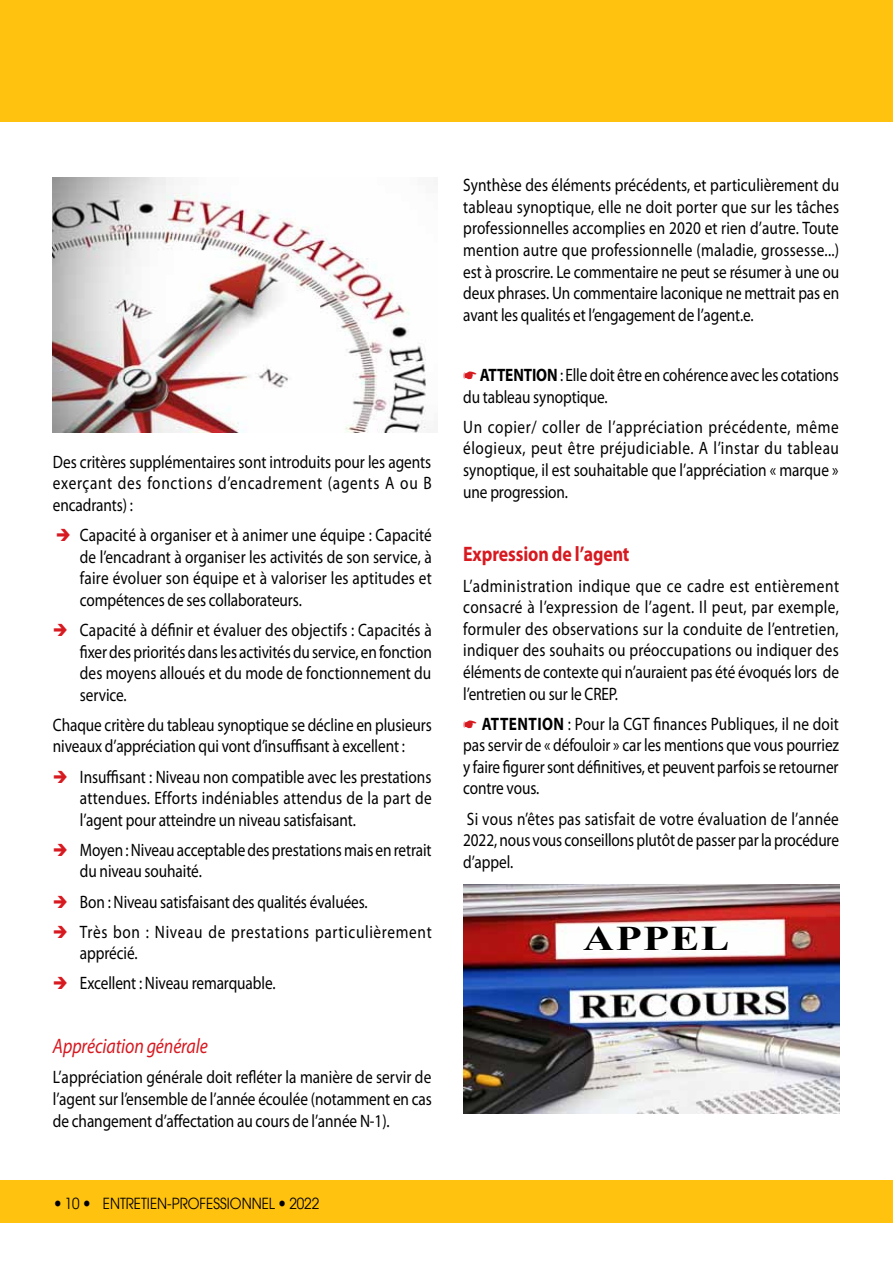
<style>
.page{position:relative;width:893px;height:1263px;background:#fff}
.page>*{position:absolute;margin:0;border:0;box-sizing:border-box;transform-origin:0 0}
.t1{font:700 34.5px "Times New Roman";letter-spacing:.035em;color:#000;scale:1.24 1}
.t2{font:italic 21px "Myriad Pro";letter-spacing:-.005em;color:#d71920;scale:.85 1}
.t3{font:700 21px "Myriad Pro";letter-spacing:-.005em;color:#d71920;scale:.85 1}
.t4{font:18px/21.6px "Myriad Pro";letter-spacing:-.005em;color:#000;text-align:justify;scale:.85 1}
.t5{font:18px/21.6px "Myriad Pro";letter-spacing:.045em;color:#000;scale:.85 1}
.t6{font:700 18px "Myriad Pro";color:#000;scale:.85 1}
.t7{font:15px "Avant Garde";color:#000;scale:.9 1}
.s1{color:#d71920}
.s2{font-weight:700}
</style>
<div class="page">
<div style="left:0;top:1180px;width:893px;height:42px;background:#ffc20e"></div>
<div style="left:0;top:0;width:893px;height:122px;background:#ffc20e"></div>
<img style="left:463px;top:884px;width:376px;height:229px">
<img style="left:53px;top:178px;width:373px;height:255px">
<p class="t4" style="left:53px;top:451px;width:447px">Des critères supplémentaires sont introduits pour les agents exerçant des fonctions d’encadrement (agents A ou B encadrants) :</p>
<p class="t4" style="left:80px;top:524px;width:416px;text-indent:-24px"><span class="s1">➔</span> Capacité à organiser et à animer une équipe : Capacité de l’encadrant à organiser les activités de son service, à faire évoluer son équipe et à valoriser les aptitudes et compétences de ses collaborateurs.</p>
<p class="t4" style="left:80px;top:619px;width:415px;text-indent:-27px"><span class="s1">➔</span> Capacité à définir et évaluer des objectifs : Capacités à fixer des priorités dans les activités du service, en fonction des moyens alloués et du mode de fonctionnement du service.</p>
<p class="t4" style="left:53px;top:714px;width:447px">Chaque critère du tableau synoptique se décline en plusieurs niveaux d’appréciation qui vont d’insuffisant à excellent :</p>
<p class="t4" style="left:80px;top:765px;width:415px;text-indent:-27px"><span class="s1">➔</span> I nsuffisant : N iveau non compatible avec les prestations attendues. Efforts indéniables attendus de la part de l’agent pour atteindre un niveau satisfaisant.</p>
<p class="t4" style="left:80px;top:839px;width:415px;text-indent:-27px"><span class="s1">➔</span> Moyen : N iveau acceptable des prestations mais en retrait du niveau souhaité.</p>
<p class="t4" style="left:53px;top:890px;width:372px"><span class="s1">➔</span> Bon : N iveau satisfaisant des qualités évaluées.</p>
<p class="t5" style="left:80px;top:920px;width:415px;text-indent:-27px"><span class="s1">➔</span> Très bon : N iveau de prestations particulièrement apprécié.</p>
<p class="t4" style="left:53px;top:972px;width:263px"><span class="s1">➔</span> Excellent : N iveau remarquable.</p>
<p class="t2" style="left:53px;top:1033px;width:184px">Appréciation générale</p>
<p class="t4" style="left:53px;top:1066px;width:447px">L’appréciation générale doit refléter la manière de servir de l’agent sur l’ensemble de l’année écoulée (notamment en cas de changement d’affectation au cours de l’année N-1).</p>
<p class="t7" style="left:65px;top:1195px;width:18px">10</p>
<p class="t7" style="left:103px;top:1195px;width:242px">ENTRETIEN-PROFESSIONNEL 2022</p>
<p class="t4" style="left:463px;top:174px;width:444px">Synthèse des éléments précédents, et particulièrement du tableau synoptique, elle ne doit porter que sur les tâches professionnelles accomplies en 2020 et rien d’autre. Toute mention autre que professionnelle (maladie, grossesse...) est à proscrire. Le commentaire ne peut se résumer à une ou deux phrases. Un commentaire laconique ne mettrait pas en avant les qualités et l’engagement de l’agent.e.</p>
<p class="t4" style="left:463px;top:364px;width:443px;text-indent:17px"><span class="s2">ATTENTION</span> : Elle doit être en cohérence avec les cotations du tableau synoptique.</p>
<p class="t4" style="left:463px;top:416px;width:444px">Un copier/ coller de l’appréciation précédente, même élogieux, peut être préjudiciable. A l’instar du tableau synoptique, il est souhaitable que l’appréciation « marque » une progression.</p>
<p class="t3" style="left:463px;top:541px;width:197px">Expression de l’agent</p>
<p class="t4" style="left:463px;top:574px;width:444px">L’administration indique que ce cadre est entièrement consacré à l’expression de l’agent. I l peut, par exemple, formuler des observations sur la conduite de l’entretien, indiquer des souhaits ou préoccupations ou indiquer des éléments de contexte qui n’auraient pas été évoqués lors de l’entretien ou sur le CREP.</p>
<p class="t6" style="left:482px;top:712px;width:12px">Atte</p>
<p class="t4" style="left:463px;top:712px;width:444px;text-indent:54px"><span class="s2">ntion</span> : Pour la CGT finances Publiques, il ne doit pas servir de « défouloir » car les mentions que vous pourriez y faire figurer sont définitives, et peuvent parfois se retourner contre vous.</p>
<p class="t4" style="left:463px;top:807px;width:444px">Si vous n’êtes pas satisfait de votre évaluation de l’année 2022, nous vous conseillons plutôt de passer par la procédure d’appel.</p>
<h1 class="t1" style="left:583px;top:914px;width:119px">appel</h1>
</div>
